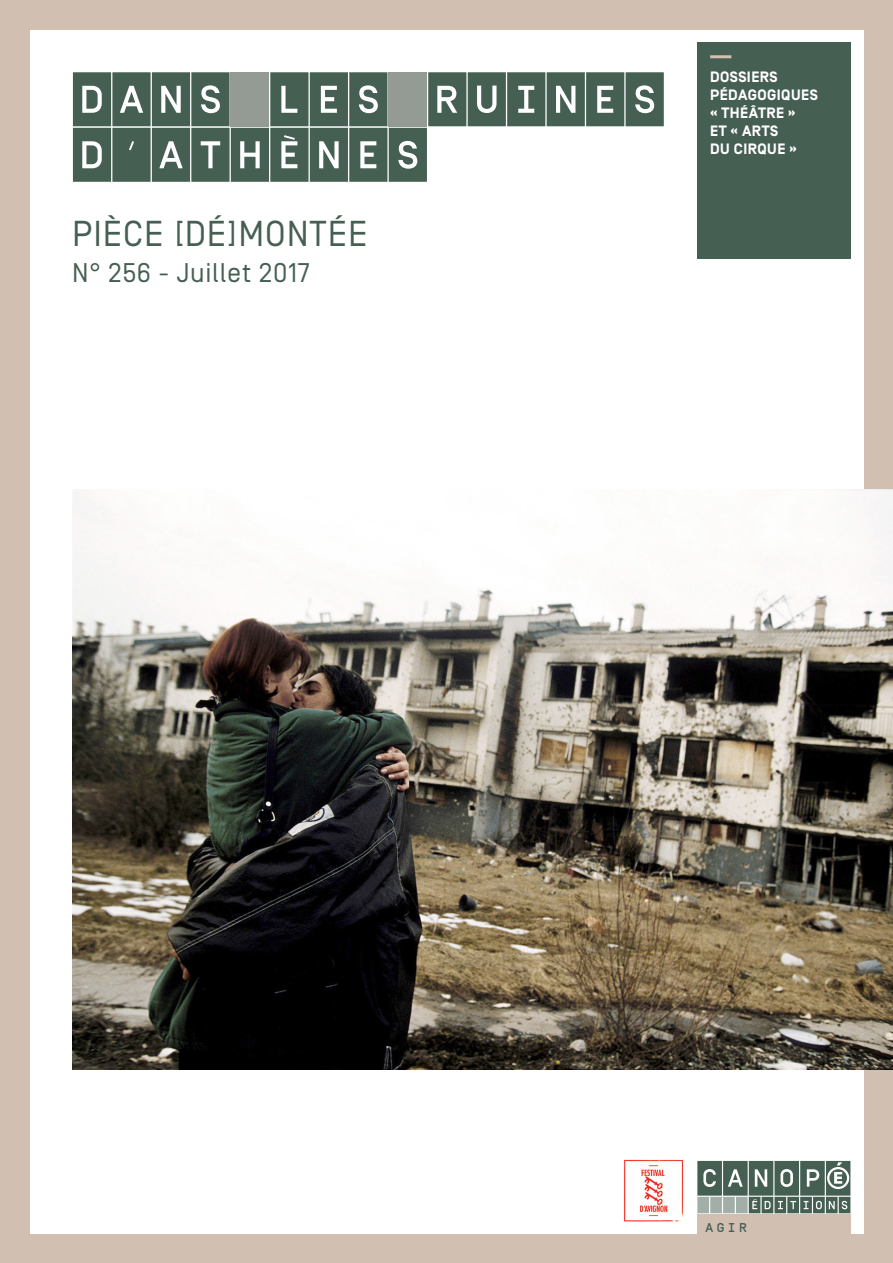
<style>
.page{position:relative;width:893px;height:1263px;background:#d1bfb1}
.page>*{position:absolute;margin:0;border:0;box-sizing:border-box;transform-origin:0 0}
.Titre_livre{font:500 54px/55.5px "Simplon CNDP";color:#465f53}
.Complement_titre{font:36px "Simplon BP Regular";letter-spacing:.025em;color:#465f53}
.N__Date{font:27px "Simplon BP Regular";letter-spacing:.025em;color:#465f53}
.Intitule{font:700 15px/18px "Simplon BP";letter-spacing:.03em;color:#fff}
.t1{font:500 12.75px "Simplon BP Mono";color:#465f53}
</style>
<div class="page">
<div style="left:30px;top:30px;width:833px;height:1203px;background:#fff"></div>
<svg style="left:697px;top:1161px;width:153px;height:52px;background:#72857c"></svg>
<div style="left:697px;top:1214px;width:153px;height:49px;background:#d1bfb1"></div>
<img style="left:624px;top:1159px;width:60px;height:63px">
<div style="left:697px;top:43px;width:153px;height:216px;background:#465f53"></div>
<hr style="left:710px;top:55px;width:21px;height:3px;background:#d1bfb1">
<img style="left:72px;top:489px;width:821px;height:580px">
<p class="Titre_livre" style="left:72px;top:72px;width:594px">DANS LES RUINES<br>D’ATHÈNES</p>
<p class="Complement_titre" style="left:72px;top:212px;width:297px">PIÈCE [DÉ]MONTÉE</p>
<p class="N__Date" style="left:72px;top:257px;width:239px">N° 256 - Juillet 2017</p>
<p class="Intitule" style="left:710px;top:68px;width:109px">DOSSIERS<br>PÉDAGOGIQUES « THÉÂTRE »<br>ET « ARTS<br>DU CIRQUE »</p>
<p class="t1" style="left:705px;top:1219px;width:43px">AGIR</p>
</div>
